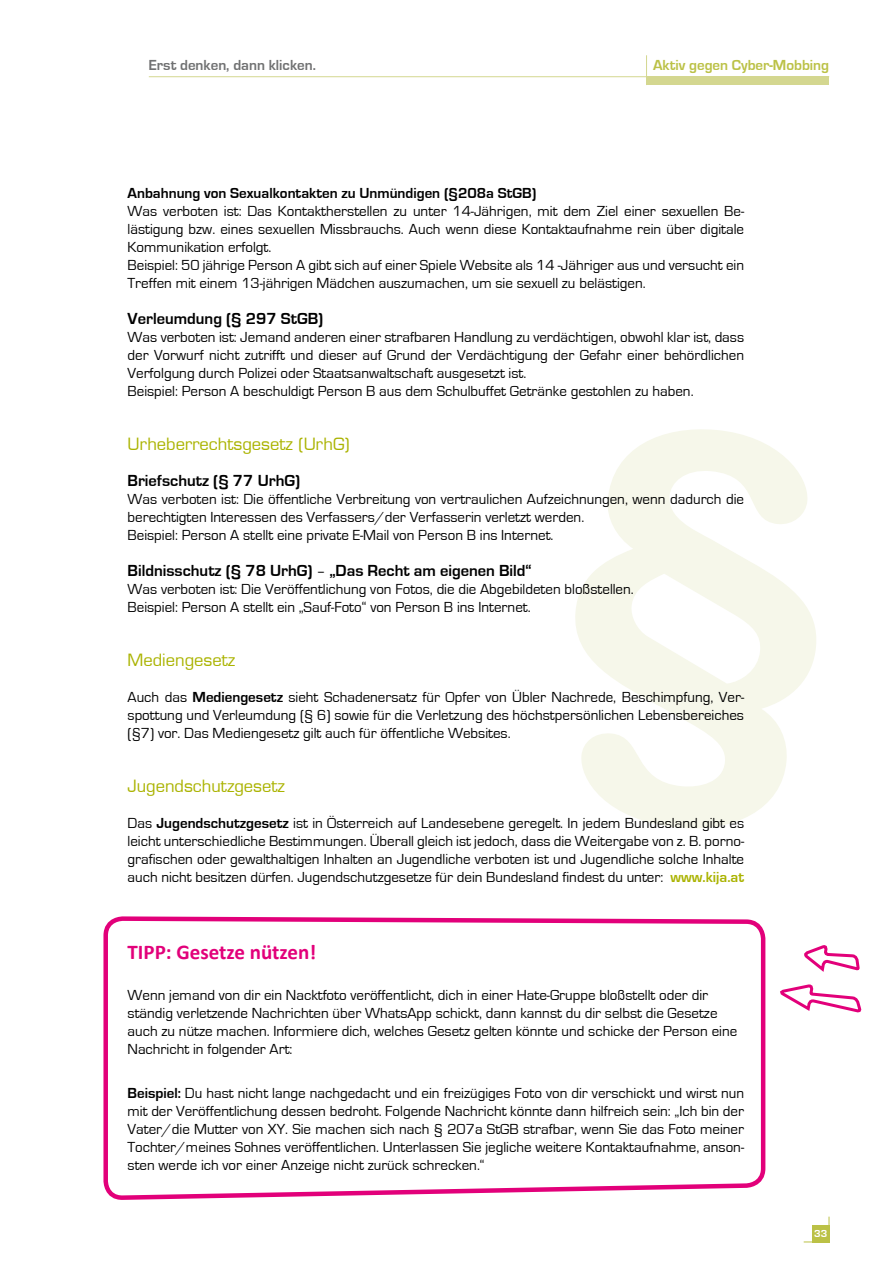
<style>
.page{position:relative;width:893px;height:1263px;background:#fff}
.page>*{position:absolute;margin:0;border:0;box-sizing:border-box;transform-origin:0 0}
.t1{font:700 21px "Calibri";color:#e2007a}
.t2{font:700 16.5px "Eurostile";color:#000}
.t3{font:500 16.5px "Eurostile";color:#aab300}
.t4{font:15px/18px "Eurostile";color:#000}
.t5{font:700 15px "Eurostile";color:#000}
.t6{font:700 15px "Eurostile";color:#707172}
.t7{font:700 15px "Eurostile";color:#bbc146}
.t8{font:700 10.5px "Eurostile";color:#fff}
.s1{font-weight:400;font-size:15px}
.s2{font-weight:700}
.s3{font-weight:700;color:#aab300}
</style>
<div class="page">
<svg style="left:103px;top:916px;width:663px;height:282px"></svg>
<svg style="left:575px;top:429px;width:241px;height:399px;fill:#f6f7ea"></svg>
<svg style="left:780px;top:945px;width:81px;height:68px"></svg>
<svg style="left:804px;top:1216px;width:26px;height:27px"></svg>
<div style="left:812px;top:1225px;width:17px;height:17px;background:#bbc146"></div>
<hr style="left:149px;top:76px;width:680px;height:1px;background:#d4d790">
<div style="left:646px;top:77px;width:183px;height:8px;background:#d4d790"></div>
<hr style="left:646px;top:55px;width:1px;height:30px;background:#d4d790">
<p class="t6" style="left:149px;top:56px;width:169px">Erst denken, dann klicken.</p>
<p class="t7" style="left:653px;top:56px;width:178px">Aktiv gegen Cyber-Mobbing</p>
<p class="t5" style="left:128px;top:185px;width:410px">Anbahnung von Sexualkontakten zu Unmündigen (§208a StGB)</p>
<p class="t4" style="left:128px;top:202px;width:618px">Was verboten ist: Das Kontaktherstellen zu unter 14-Jährigen, mit dem Ziel einer sexuellen Be&shy;lästigung bzw. eines sexuellen Missbrauchs. Auch wenn diese Kontaktaufnahme rein über digitale Kommunikation erfolgt.<br>Beispiel: 50 jährige Person A gibt sich auf einer Spiele Website als 14 -Jähriger aus und versucht ein Treffen mit einem 13-jährigen Mädchen auszumachen, um sie sexuell zu belästigen.</p>
<p class="t2" style="left:128px;top:310px;width:197px">Verleumdung (§ 297 StGB)</p>
<p class="t4" style="left:128px;top:328px;width:618px">Was verboten ist: Jemand anderen einer strafbaren Handlung zu verdächtigen, obwohl klar ist, dass der Vorwurf nicht zutrifft und dieser auf Grund der Verdächtigung der Gefahr einer behördlichen Verfolgung durch Polizei oder Staatsanwaltschaft ausgesetzt ist.<br>Beispiel: Person A beschuldigt Person B aus dem Schulbuffet Getränke gestohlen zu haben.</p>
<p class="t3" style="left:128px;top:434px;width:224px">Urheberrechtsgesetz (UrhG)</p>
<p class="t2" style="left:128px;top:472px;width:174px">Briefschutz (§ 77 UrhG)</p>
<p class="t4" style="left:128px;top:490px;width:618px">Was verboten ist: Die öffentliche Verbreitung von vertraulichen Aufzeichnungen, wenn dadurch die berechtigten Interessen des Verfassers/der Verfasserin verletzt werden.<br>Beispiel: Person A stellt eine private E-Mail von Person B ins Internet.</p>
<p class="t2" style="left:128px;top:562px;width:406px">Bildnisschutz (§ 78 UrhG) <span class="s1">–</span> „Das Recht am eigenen Bild“</p>
<p class="t4" style="left:128px;top:580px;width:508px">Was verboten ist: Die Veröffentlichung von Fotos, die die Abgebildeten bloßstellen.<br>Beispiel: Person A stellt ein „Sauf-Foto“ von Person B ins Internet.</p>
<p class="t3" style="left:128px;top:650px;width:109px">Mediengesetz</p>
<p class="t4" style="left:128px;top:688px;width:618px;text-align:justify">Auch das <span class="s2">Mediengesetz</span> sieht Schadenersatz für Opfer von Übler Nachrede, Beschimpfung, Ver&shy;spottung und Verleumdung (§ 6) sowie für die Verletzung des höchstpersönlichen Lebensbereiches (§7) vor. Das Mediengesetz gilt auch für öffentliche Websites.</p>
<p class="t3" style="left:128px;top:776px;width:159px">Jugendschutzgesetz</p>
<p class="t4" style="left:128px;top:814px;width:618px;text-align:justify">Das <span class="s2">Jugendschutzgesetz</span> ist in Österreich auf Landesebene geregelt. In jedem Bundesland gibt es leicht unterschiedliche Bestimmungen. Überall gleich ist jedoch, dass die Weitergabe von z. B. porno&shy;grafischen oder gewalthaltigen Inhalten an Jugendliche verboten ist und Jugendliche solche Inhalte auch nicht besitzen dürfen. Jugendschutzgesetze für dein Bundesland findest du unter: <span class="s3">www.kija.at</span></p>
<h1 class="t1" style="left:128px;top:937px;width:190px">TIPP: Gesetze nützen!</h1>
<p class="t4" style="left:128px;top:986px;width:611px">Wenn jemand von dir ein Nacktfoto veröffentlicht, dich in einer Hate-Gruppe bloßstellt oder dir ständig verletzende Nachrichten über WhatsApp schickt, dann kannst du dir selbst die Gesetze auch zu nütze machen. Informiere dich, welches Gesetz gelten könnte und schicke der Person eine Nachricht in folgender Art:</p>
<p class="t4" style="left:128px;top:1084px;width:618px;text-align:justify"><span class="s2">Beispiel:</span> Du hast nicht lange nachgedacht und ein freizügiges Foto von dir verschickt und wirst nun mit der Veröffentlichung dessen bedroht. Folgende Nachricht könnte dann hilfreich sein: „Ich bin der Vater/die Mutter von XY. Sie machen sich nach § 207a StGB strafbar, wenn Sie das Foto meiner Tochter/meines Sohnes veröffentlichen. Unterlassen Sie jegliche weitere Kontaktaufnahme, anson&shy;sten werde ich vor einer Anzeige nicht zurück schrecken.“</p>
<p class="t8" style="left:814px;top:1228px;width:15px">33</p>
</div>
